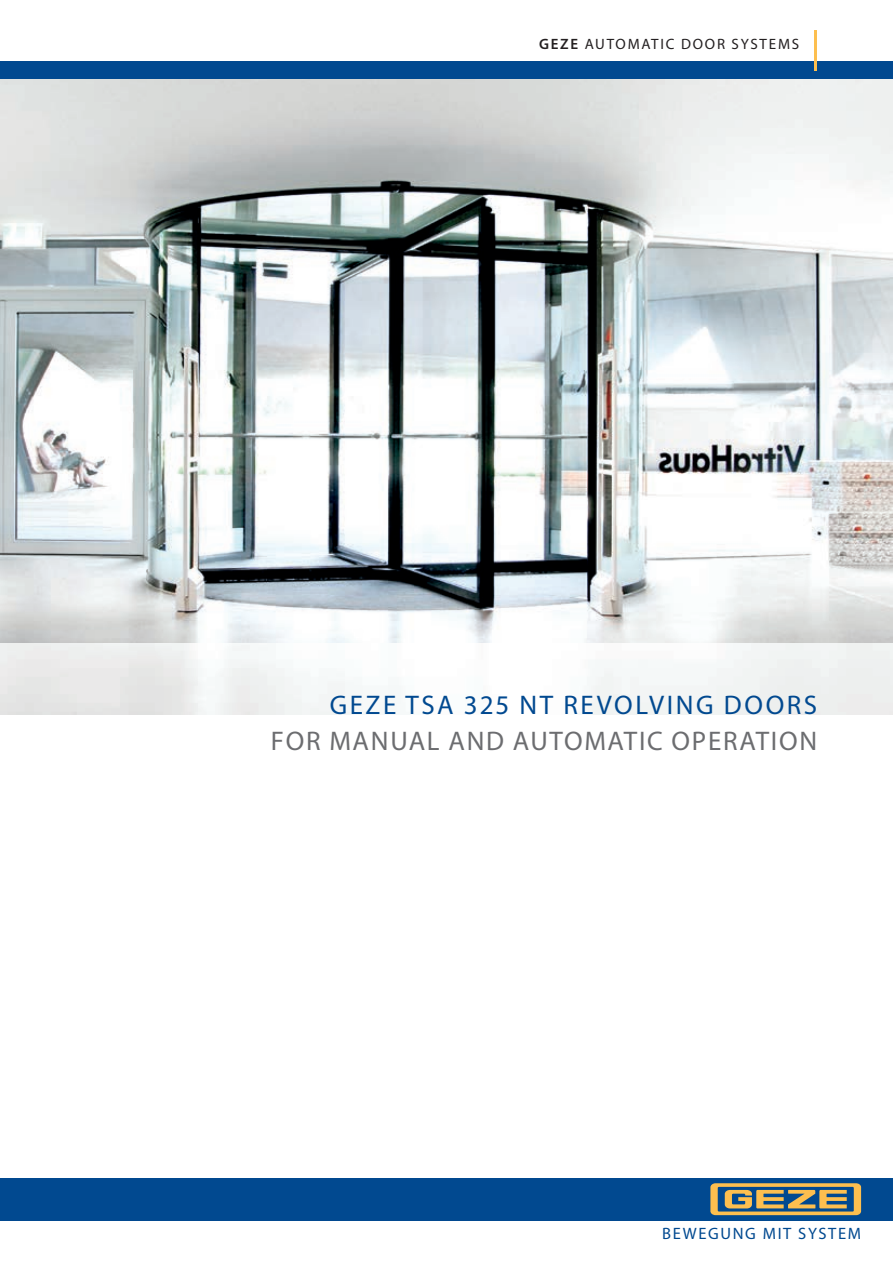
<style>
.page{position:relative;width:893px;height:1263px;background:#fff}
.page>*{position:absolute;margin:0;border:0;box-sizing:border-box;transform-origin:0 0}
.t1{font:27px "Myriad Pro";letter-spacing:.065em;color:#6c6d70}
.t2{font:27px "Myriad Pro";letter-spacing:.095em;color:#014990}
.t3{font:16.5px "Myriad Pro";letter-spacing:.1em;color:#014990}
.t4{font:15px "Myriad Pro";letter-spacing:.12em;color:#231f20}
.s1{font-weight:600}
</style>
<div class="page">
<img style="left:0;top:78px;width:893px;height:565px">
<div style="left:0;top:61px;width:893px;height:17px;background:#014990"></div>
<hr style="left:814px;top:30px;width:2px;height:41px;background:#fdbf4f">
<div style="left:0;top:1178px;width:893px;height:42px;background:#014990"></div>
<svg style="left:710px;top:1183px;width:151px;height:32px"></svg>
<p class="t4" style="left:539px;top:34px;width:262px"><span class="s1">GEZE</span> AUTOMATIC DOOR SYSTEMS</p>
<p class="t2" style="left:330px;top:688px;width:489px">GEZE TSA 325 NT REVOLVING DOORS</p>
<p class="t1" style="left:271px;top:724px;width:548px">FOR MANUAL AND AUTOMATIC OPERATION</p>
<p class="t3" style="left:662px;top:1223px;width:200px">BEWEGUNG MIT SYSTEM</p>
</div>
